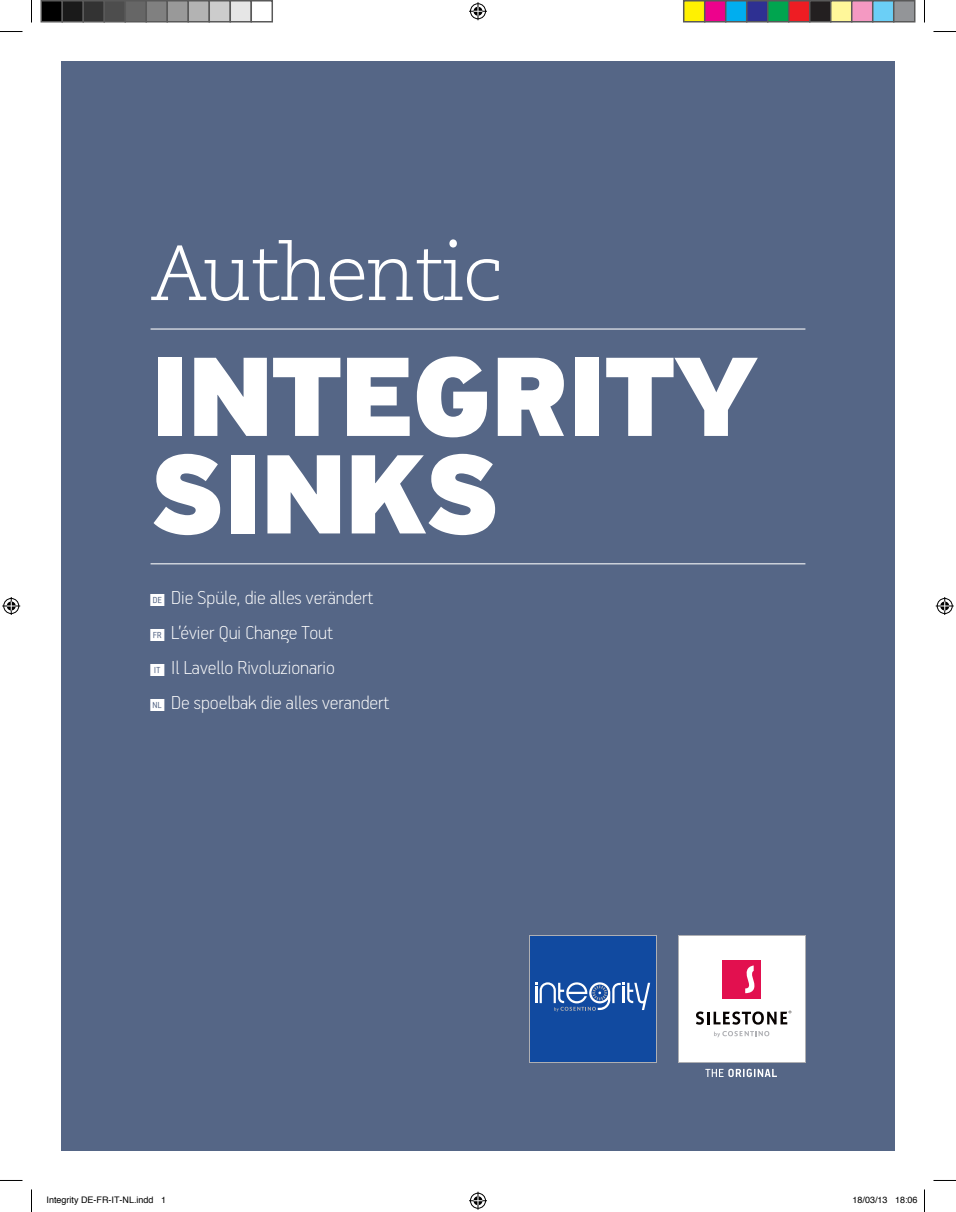
<style>
.page{position:relative;width:956px;height:1212px;background:#fff}
.page>*{position:absolute;margin:0;border:0;box-sizing:border-box;transform-origin:0 0}
.t1{font:900 120px/97.5px "PF Highway Sans Pro";color:#fff}
.t2{font:300 78px "Caecilia LT Std";letter-spacing:-.03em;color:#fff}
.t3{font:100 21px/35px "PF Handbook Pro";color:#fff}
.t4{font:9px "Helvetica";color:#000}
</style>
<div class="page">
<div style="left:61px;top:61px;width:834px;height:1089px;background:#556686"></div>
<hr style="left:151px;top:328px;width:654px;height:1px;background:#fff">
<hr style="left:151px;top:563px;width:654px;height:1px;background:#fff">
<div style="left:678px;top:934px;width:127px;height:128px;background:#aeafb3"></div>
<div style="left:679px;top:936px;width:125px;height:125px;background:#fff"></div>
<svg style="left:696px;top:1010px;width:95px;height:14px"></svg>
<svg style="left:714px;top:1031px;width:55px;height:6px"></svg>
<div style="left:722px;top:960px;width:39px;height:38px;background:#e2104f"></div>
<svg style="left:745px;top:965px;width:10px;height:27px"></svg>
<svg style="left:705px;top:1068px;width:72px;height:8px"></svg>
<div style="left:529px;top:934px;width:128px;height:128px;background:linear-gradient(to bottom,#114aa0,#114aa0)"></div>
<div style="left:530px;top:936px;width:125px;height:125px;background:#114aa0"></div>
<svg style="left:535px;top:982px;width:115px;height:29px"></svg>
<svg style="left:0;top:31px;width:22px;height:1px"></svg>
<svg style="left:933px;top:31px;width:23px;height:1px"></svg>
<svg style="left:31px;top:0;width:1px;height:22px"></svg>
<svg style="left:31px;top:1189px;width:1px;height:22px"></svg>
<svg style="left:924px;top:0;width:1px;height:22px"></svg>
<svg style="left:924px;top:1189px;width:1px;height:22px"></svg>
<svg style="left:469px;top:2px;width:18px;height:18px"></svg>
<svg style="left:469px;top:1191px;width:18px;height:18px"></svg>
<svg style="left:2px;top:597px;width:18px;height:18px"></svg>
<svg style="left:936px;top:597px;width:18px;height:18px"></svg>
<div style="left:41px;top:1px;width:21px;height:21px;background:#000"></div>
<div style="left:40px;top:0;width:23px;height:22px;border:2px solid #595959"></div>
<div style="left:62px;top:1px;width:21px;height:21px;background:#1a1a1a"></div>
<div style="left:62px;top:0;width:22px;height:22px;border:2px solid #595959"></div>
<div style="left:83px;top:1px;width:21px;height:21px;background:#333"></div>
<div style="left:82px;top:0;width:23px;height:22px;border:2px solid #595959"></div>
<div style="left:104px;top:1px;width:21px;height:21px;background:#4d4d4d"></div>
<div style="left:104px;top:0;width:22px;height:22px;border:2px solid #595959"></div>
<div style="left:125px;top:1px;width:21px;height:21px;background:#666"></div>
<div style="left:124px;top:0;width:23px;height:22px;border:2px solid #595959"></div>
<div style="left:146px;top:1px;width:21px;height:21px;background:#808080"></div>
<div style="left:146px;top:0;width:22px;height:22px;border:2px solid #595959"></div>
<div style="left:167px;top:1px;width:21px;height:21px;background:#999"></div>
<div style="left:166px;top:0;width:23px;height:22px;border:2px solid #595959"></div>
<div style="left:188px;top:1px;width:21px;height:21px;background:#b3b3b3"></div>
<div style="left:188px;top:0;width:22px;height:22px;border:2px solid #595959"></div>
<div style="left:209px;top:1px;width:21px;height:21px;background:#ccc"></div>
<div style="left:208px;top:0;width:23px;height:22px;border:2px solid #595959"></div>
<div style="left:230px;top:1px;width:21px;height:21px;background:#e6e6e6"></div>
<div style="left:230px;top:0;width:22px;height:22px;border:2px solid #595959"></div>
<div style="left:250px;top:0;width:23px;height:22px;border:2px solid #595959"></div>
<div style="left:684px;top:1px;width:21px;height:21px;background:#fff101"></div>
<div style="left:683px;top:0;width:22px;height:22px;border:2px solid #595959"></div>
<div style="left:705px;top:1px;width:21px;height:21px;background:#ed028c"></div>
<div style="left:704px;top:0;width:22px;height:22px;border:2px solid #595959"></div>
<div style="left:726px;top:1px;width:21px;height:21px;background:#00aeef"></div>
<div style="left:725px;top:0;width:22px;height:22px;border:2px solid #595959"></div>
<div style="left:747px;top:1px;width:21px;height:21px;background:#2e3092"></div>
<div style="left:746px;top:0;width:22px;height:22px;border:2px solid #595959"></div>
<div style="left:768px;top:1px;width:21px;height:21px;background:#00a54f"></div>
<div style="left:767px;top:0;width:22px;height:22px;border:2px solid #595959"></div>
<div style="left:789px;top:1px;width:21px;height:21px;background:#ee1d23"></div>
<div style="left:788px;top:0;width:22px;height:22px;border:2px solid #595959"></div>
<div style="left:810px;top:1px;width:21px;height:21px;background:#231f20"></div>
<div style="left:809px;top:0;width:22px;height:22px;border:2px solid #595959"></div>
<div style="left:831px;top:1px;width:21px;height:21px;background:#fff79a"></div>
<div style="left:830px;top:0;width:22px;height:22px;border:2px solid #595959"></div>
<div style="left:852px;top:1px;width:21px;height:21px;background:#f499c2"></div>
<div style="left:851px;top:0;width:22px;height:22px;border:2px solid #595959"></div>
<div style="left:873px;top:1px;width:21px;height:21px;background:#6bcff6"></div>
<div style="left:872px;top:0;width:22px;height:22px;border:2px solid #595959"></div>
<div style="left:894px;top:1px;width:21px;height:21px;background:#939598"></div>
<div style="left:893px;top:0;width:22px;height:22px;border:2px solid #595959"></div>
<h2 class="t2" style="left:151px;top:229px;width:354px">Authentic</h2>
<h1 class="t1" style="left:151px;top:351px;width:609px">INTEGRITY<br>SINKS</h1>
<p class="t3" style="left:171px;top:579px;width:220px;text-indent:-21px">✔ Die Spüle, die alles verändert<br>L’évier Qui Change Tout<br>Il Lavello Rivoluzionario<br>De spoelbak die alles verandert</p>
<p class="t4" style="left:46px;top:1192px;width:121px">Integrity DE-FR-IT-NL.indd 1</p>
<p class="t4" style="left:852px;top:1192px;width:67px">18/03/13 18:06</p>
</div>
